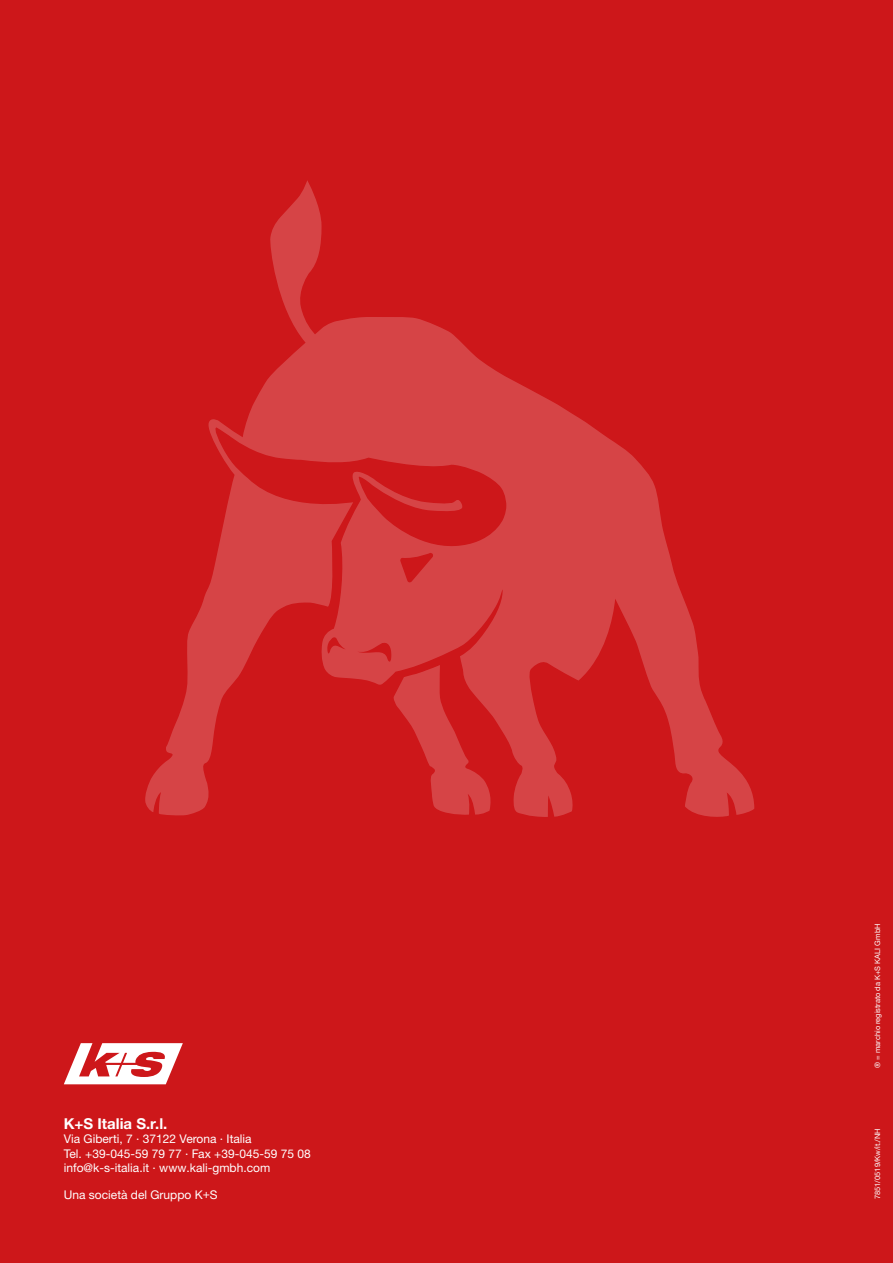
<style>
.page{position:relative;width:893px;height:1263px;background:#cd171a}
.page>*{position:absolute;margin:0;border:0;box-sizing:border-box;transform-origin:0 0}
.t1{font:700 15px "Helvetica Neue LTW1 G";color:#fff}
.t2{font:12px/14.4px "Helvetica Neue LTW1 G";color:#fff}
.t3{font:7.5px "Helvetica Neue LTW1 G";color:#fff}
</style>
<div class="page">
<svg style="left:145px;top:180px;width:609px;height:637px"></svg>
<svg style="left:64px;top:1043px;width:119px;height:41px"></svg>
<p class="t1" style="left:64px;top:1114px;width:105px">K+S Italia S.r.l.</p>
<p class="t2" style="left:64px;top:1132px;width:249px">Via Giberti, 7 · 37122 Verona · Italia<br>Tel. +39-045-59 79 77 · Fax +39-045-59 75 08 info@k-s-italia.it · www.kali-gmbh.com</p>
<p class="t2" style="left:64px;top:1188px;width:155px">Una società del Gruppo K+S</p>
<p class="t3" style="left:873px;top:1068px;width:146px;rotate:-90deg">® = marchio registrato da K+S KALI GmbH</p>
<p class="t3" style="left:873px;top:1199px;width:72px;rotate:-90deg">7851/0519/Kw/it./NH</p>
</div>
